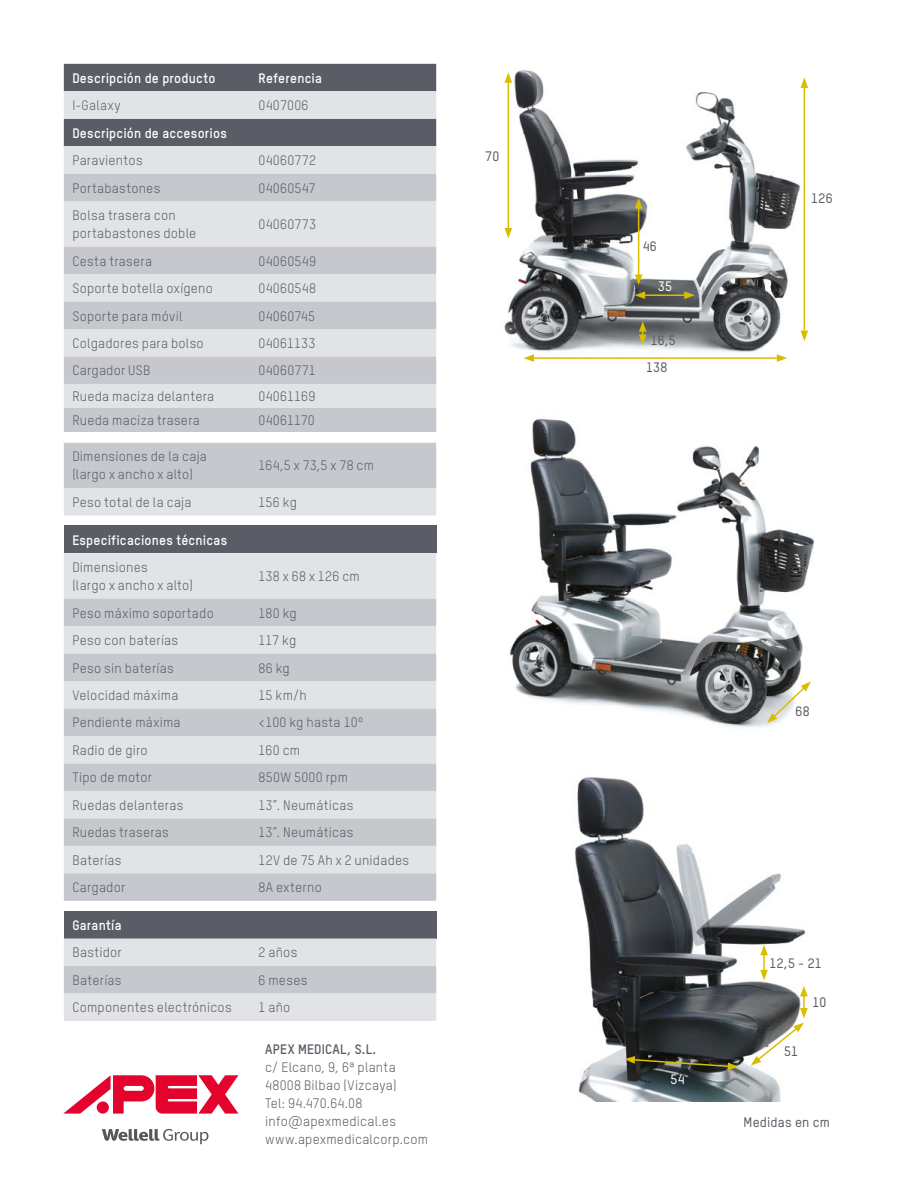
<style>
.page{position:relative;width:915px;height:1191px;background:#fff}
.page>*{position:absolute;margin:0;border:0;box-sizing:border-box;transform-origin:0 0}
.Texto_tabla{font:13.5px/18px "TSTAR";letter-spacing:.015em;color:#5a5d65}
.Texto_general{font:13.5px "TSTAR";letter-spacing:.015em;color:#5a5d65}
.Texto_cabecera_tabla{font:700 13.5px "TSTAR";letter-spacing:.015em;color:#fff}
.Texto_general-2{font:500 13.5px "TSTAR";letter-spacing:.015em;color:#5a5d65}
.Texto_general-3{font:700 13.5px "TSTAR";letter-spacing:.02em;color:#5a5d65}
.Texto_general-4{font:500 13.5px "TSTAR";color:#fff}
</style>
<div class="page">
<div style="left:64px;top:64px;width:372px;height:27px;background:#5a5d65"></div>
<svg style="left:64px;top:91px;width:372px;height:424px;background:#c0c1c6"></svg>
<svg style="left:64px;top:174px;width:372px;height:314px;background:#d2d3d7"></svg>
<svg style="left:64px;top:432px;width:372px;height:10px"></svg>
<div style="left:64px;top:526px;width:372px;height:27px;background:#5a5d65"></div>
<div style="left:64px;top:553px;width:372px;height:45px;background:#e2e3e6"></div>
<svg style="left:64px;top:598px;width:372px;height:302px;background:#d3d4d8"></svg>
<div style="left:64px;top:911px;width:372px;height:27px;background:#5a5d65"></div>
<svg style="left:64px;top:938px;width:372px;height:83px;background:#d8d9dc"></svg>
<img style="left:504px;top:70px;width:305px;height:282px">
<img style="left:510px;top:418px;width:304px;height:310px">
<img style="left:574px;top:777px;width:234px;height:324px">
<svg style="left:766px;top:681px;width:44px;height:42px"></svg>
<svg style="left:760px;top:944px;width:7px;height:36px"></svg>
<hr style="left:507px;top:80px;width:2px;height:150px;background:#dbbd00">
<svg style="left:504px;top:72px;width:8px;height:11px"></svg>
<svg style="left:504px;top:228px;width:8px;height:10px"></svg>
<hr style="left:803px;top:86px;width:1px;height:247px;background:#dbbd00">
<svg style="left:800px;top:77px;width:7px;height:11px"></svg>
<svg style="left:800px;top:330px;width:7px;height:11px"></svg>
<hr style="left:637px;top:206px;width:2px;height:71px;background:#dbbd00">
<svg style="left:634px;top:198px;width:8px;height:10px"></svg>
<svg style="left:634px;top:274px;width:8px;height:11px"></svg>
<svg style="left:638px;top:321px;width:8px;height:24px"></svg>
<hr style="left:531px;top:357px;width:247px;height:2px;background:#dbbd00">
<svg style="left:523px;top:354px;width:11px;height:8px"></svg>
<svg style="left:776px;top:354px;width:11px;height:8px"></svg>
<hr style="left:642px;top:294px;width:44px;height:2px;background:#dbbd00">
<svg style="left:634px;top:291px;width:11px;height:8px"></svg>
<svg style="left:684px;top:291px;width:10px;height:8px"></svg>
<svg style="left:750px;top:986px;width:57px;height:79px"></svg>
<svg style="left:624px;top:1056px;width:114px;height:14px;background:#48452c"></svg>
<svg style="left:64px;top:1075px;width:174px;height:38px"></svg>
<svg style="left:102px;top:1128px;width:106px;height:16px"></svg>
<p class="Texto_cabecera_tabla" style="left:72px;top:70px;width:145px">Descripción de producto</p>
<p class="Texto_cabecera_tabla" style="left:258px;top:70px;width:65px">Referencia</p>
<p class="Texto_tabla" style="left:72px;top:96px;width:50px">I-Galaxy</p>
<p class="Texto_tabla" style="left:258px;top:96px;width:51px">0407006</p>
<p class="Texto_cabecera_tabla" style="left:72px;top:125px;width:156px">Descripción de accesorios</p>
<p class="Texto_tabla" style="left:72px;top:151px;width:72px">Paravientos</p>
<p class="Texto_tabla" style="left:258px;top:151px;width:59px">04060772</p>
<p class="Texto_tabla" style="left:72px;top:179px;width:89px">Portabastones</p>
<p class="Texto_tabla" style="left:258px;top:179px;width:58px">04060547</p>
<p class="Texto_tabla" style="left:72px;top:206px;width:126px">Bolsa trasera con portabastones doble</p>
<p class="Texto_tabla" style="left:258px;top:215px;width:59px">04060773</p>
<p class="Texto_tabla" style="left:72px;top:252px;width:81px">Cesta trasera</p>
<p class="Texto_tabla" style="left:258px;top:252px;width:59px">04060549</p>
<p class="Texto_tabla" style="left:72px;top:279px;width:142px">Soporte botella oxígeno</p>
<p class="Texto_tabla" style="left:258px;top:279px;width:59px">04060548</p>
<p class="Texto_tabla" style="left:72px;top:306px;width:111px">Soporte para móvil</p>
<p class="Texto_tabla" style="left:258px;top:306px;width:58px">04060745</p>
<p class="Texto_tabla" style="left:72px;top:334px;width:133px">Colgadores para bolso</p>
<p class="Texto_tabla" style="left:258px;top:334px;width:58px">04061133</p>
<p class="Texto_tabla" style="left:72px;top:361px;width:80px">Cargador USB</p>
<p class="Texto_tabla" style="left:258px;top:361px;width:59px">04060771</p>
<p class="Texto_tabla" style="left:72px;top:387px;width:143px">Rueda maciza delantera</p>
<p class="Texto_tabla" style="left:258px;top:387px;width:58px">04061169</p>
<p class="Texto_tabla" style="left:72px;top:411px;width:129px">Rueda maciza trasera</p>
<p class="Texto_tabla" style="left:258px;top:411px;width:58px">04061170</p>
<p class="Texto_tabla" style="left:72px;top:447px;width:136px">Dimensiones de la caja (largo x ancho x alto)</p>
<p class="Texto_tabla" style="left:258px;top:456px;width:117px">164,5 x 73,5 x 78 cm</p>
<p class="Texto_tabla" style="left:72px;top:493px;width:121px">Peso total de la caja</p>
<p class="Texto_tabla" style="left:258px;top:493px;width:40px">156 kg</p>
<p class="Texto_cabecera_tabla" style="left:72px;top:531px;width:156px">Especificaciones técnicas</p>
<p class="Texto_tabla" style="left:72px;top:558px;width:122px">Dimensiones<br>(largo x ancho x alto)</p>
<p class="Texto_tabla" style="left:258px;top:567px;width:103px">138 x 68 x 126 cm</p>
<p class="Texto_tabla" style="left:72px;top:604px;width:143px">Peso máximo soportado</p>
<p class="Texto_tabla" style="left:258px;top:604px;width:40px">180 kg</p>
<p class="Texto_tabla" style="left:72px;top:631px;width:107px">Peso con baterías</p>
<p class="Texto_tabla" style="left:258px;top:631px;width:39px">117 kg</p>
<p class="Texto_tabla" style="left:72px;top:658px;width:103px">Peso sin baterías</p>
<p class="Texto_tabla" style="left:258px;top:658px;width:33px">86 kg</p>
<p class="Texto_tabla" style="left:72px;top:686px;width:107px">Velocidad máxima</p>
<p class="Texto_tabla" style="left:258px;top:686px;width:50px">15 km/h</p>
<p class="Texto_tabla" style="left:72px;top:713px;width:110px">Pendiente máxima</p>
<p class="Texto_tabla" style="left:258px;top:713px;width:106px">&lt;100 kg hasta 10º</p>
<p class="Texto_tabla" style="left:72px;top:741px;width:77px">Radio de giro</p>
<p class="Texto_tabla" style="left:258px;top:741px;width:43px">160 cm</p>
<p class="Texto_tabla" style="left:72px;top:768px;width:81px">Tipo de motor</p>
<p class="Texto_tabla" style="left:258px;top:768px;width:91px">850W 5000 rpm</p>
<p class="Texto_tabla" style="left:72px;top:796px;width:113px">Ruedas delanteras</p>
<p class="Texto_tabla" style="left:258px;top:796px;width:96px">13”. Neumáticas</p>
<p class="Texto_tabla" style="left:72px;top:823px;width:98px">Ruedas traseras</p>
<p class="Texto_tabla" style="left:258px;top:823px;width:96px">13”. Neumáticas</p>
<p class="Texto_tabla" style="left:72px;top:851px;width:51px">Baterías</p>
<p class="Texto_tabla" style="left:258px;top:851px;width:152px">12V de 75 Ah x 2 unidades</p>
<p class="Texto_tabla" style="left:72px;top:878px;width:54px">Cargador</p>
<p class="Texto_tabla" style="left:258px;top:878px;width:65px">8A externo</p>
<p class="Texto_cabecera_tabla" style="left:72px;top:917px;width:51px">Garantía</p>
<p class="Texto_tabla" style="left:72px;top:943px;width:51px">Bastidor</p>
<p class="Texto_tabla" style="left:258px;top:943px;width:40px">2 años</p>
<p class="Texto_tabla" style="left:72px;top:971px;width:51px">Baterías</p>
<p class="Texto_tabla" style="left:258px;top:971px;width:50px">6 meses</p>
<p class="Texto_tabla" style="left:72px;top:998px;width:161px">Componentes electrónicos</p>
<p class="Texto_tabla" style="left:258px;top:998px;width:33px">1 año</p>
<p class="Texto_general-3" style="left:265px;top:1041px;width:112px">APEX MEDICAL, S.L.</p>
<p class="Texto_general" style="left:265px;top:1059px;width:132px">c/ Elcano, 9, 6ª planta</p>
<p class="Texto_general" style="left:265px;top:1077px;width:133px">48008 Bilbao (Vizcaya)</p>
<p class="Texto_general" style="left:265px;top:1095px;width:99px">Tel: 94.470.64.08</p>
<p class="Texto_general" style="left:265px;top:1113px;width:132px">info@apexmedical.es</p>
<p class="Texto_general" style="left:265px;top:1131px;width:164px">www.apexmedicalcorp.com</p>
<p class="Texto_general-2" style="left:485px;top:148px;width:15px">70</p>
<p class="Texto_general-2" style="left:642px;top:238px;width:16px">46</p>
<p class="Texto_general-4" style="left:657px;top:278px;width:16px">35</p>
<p class="Texto_general-2" style="left:650px;top:332px;width:26px">16,5</p>
<p class="Texto_general-2" style="left:646px;top:359px;width:23px">138</p>
<p class="Texto_general-2" style="left:811px;top:190px;width:23px">126</p>
<p class="Texto_general-2" style="left:795px;top:702px;width:16px">68</p>
<p class="Texto_general-4" style="left:670px;top:1071px;width:16px">54</p>
<p class="Texto_general-2" style="left:769px;top:954px;width:54px">12,5 - 21</p>
<p class="Texto_general-2" style="left:784px;top:1043px;width:15px">51</p>
<p class="Texto_general-2" style="left:812px;top:994px;width:15px">10</p>
<p class="Texto_general-2" style="left:743px;top:1114px;width:88px">Medidas en cm</p>
</div>
